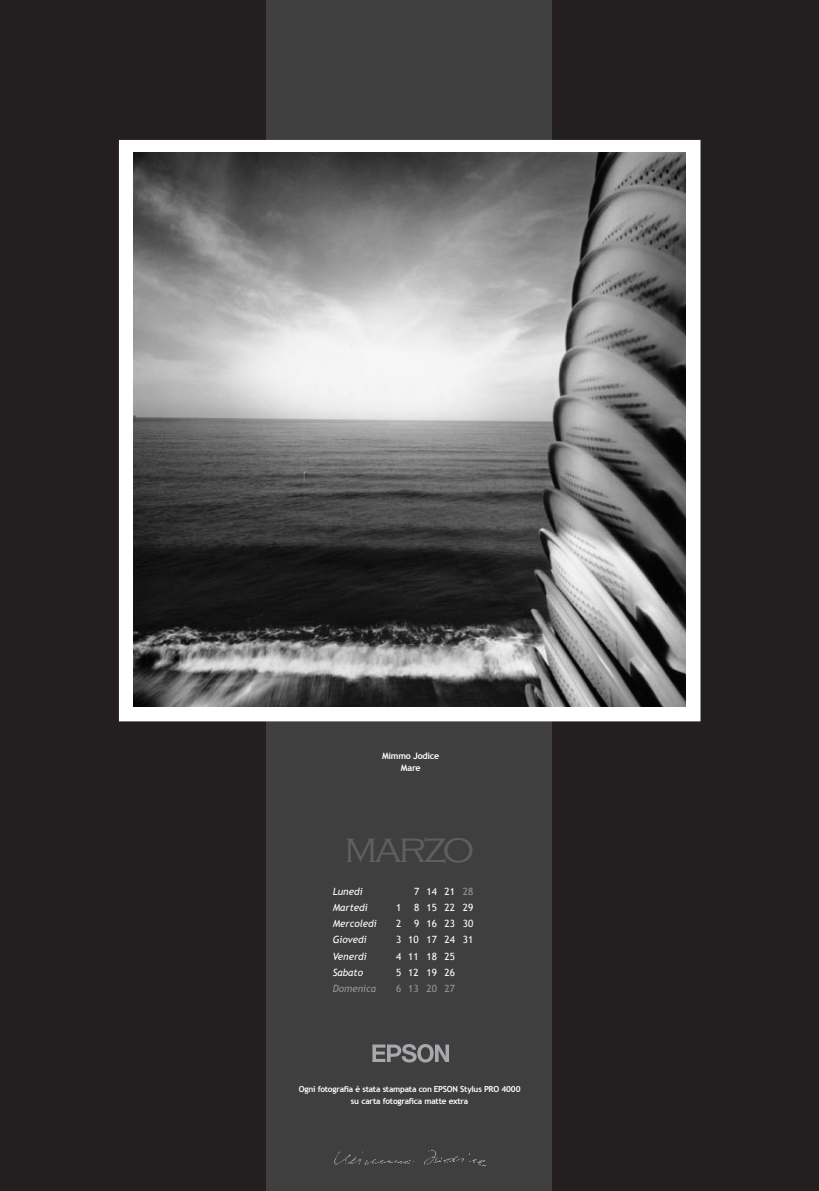
<style>
.page{position:relative;width:819px;height:1191px;background:#231f20}
.page>*{position:absolute;margin:0;border:0;box-sizing:border-box;transform-origin:0 0}
.t1{font:300 42.7px "Copperplate Gothic";letter-spacing:-.06em;color:#5f5f62}
.t2{font:9.97px "Trebuchet MS";color:#fff}
.t3{font:italic 9.97px "Trebuchet MS";color:#fff}
.t4{font:italic 9.97px "Trebuchet MS";color:#939598}
.t5{font:9.97px "Trebuchet MS";color:#939598}
.t6{font:700 8.92px/11.5px "Trebuchet MS";letter-spacing:-.03em;color:#fff;text-align:center}
.t7{font:700 8.31px/11.5px "Trebuchet MS";letter-spacing:-.03em;color:#fff;text-align:center}
.s1{color:#939598}
</style>
<div class="page">
<div style="left:267px;top:0;width:285px;height:1191px;background:#3f3f40"></div>
<svg style="left:372px;top:1044px;width:77px;height:18px"></svg>
<img style="left:334px;top:1150px;width:152px;height:16px">
<div style="left:119px;top:140px;width:581px;height:581px;background:#fff"></div>
<img style="left:133px;top:152px;width:552px;height:555px">
<p class="t6" style="left:382px;top:750px;width:59px">Mimmo Jodice<br>Mare</p>
<h1 class="t1" style="left:344px;top:824px;width:132px">marzo</h1>
<p class="t3" style="left:333px;top:885px;width:31px">Lunedi</p>
<p class="t2" style="left:414px;top:885px;width:60px">7 14 21 <span class="s1">28</span></p>
<p class="t3" style="left:333px;top:901px;width:37px">Martedi</p>
<p class="t2" style="left:396px;top:901px;width:7px">1</p>
<p class="t2" style="left:414px;top:901px;width:60px">8 15 22 29</p>
<p class="t3" style="left:333px;top:918px;width:46px">Mercoledi</p>
<p class="t2" style="left:396px;top:918px;width:7px">2</p>
<p class="t2" style="left:414px;top:918px;width:60px">9 16 23 30</p>
<p class="t3" style="left:333px;top:934px;width:35px">Giovedi</p>
<p class="t2" style="left:396px;top:934px;width:79px">3 10 17 24 31</p>
<p class="t3" style="left:333px;top:950px;width:36px">Venerdi</p>
<p class="t2" style="left:396px;top:950px;width:60px">4 11 18 25</p>
<p class="t3" style="left:333px;top:966px;width:32px">Sabato</p>
<p class="t2" style="left:396px;top:966px;width:60px">5 12 19 26</p>
<p class="t4" style="left:333px;top:982px;width:45px">Domenica</p>
<p class="t5" style="left:396px;top:982px;width:60px">6 13 20 27</p>
<p class="t7" style="left:299px;top:1083px;width:223px">Ogni fotografia è stata stampata con EPSON Stylus PRO 4000 su carta fotografica matte extra</p>
</div>
